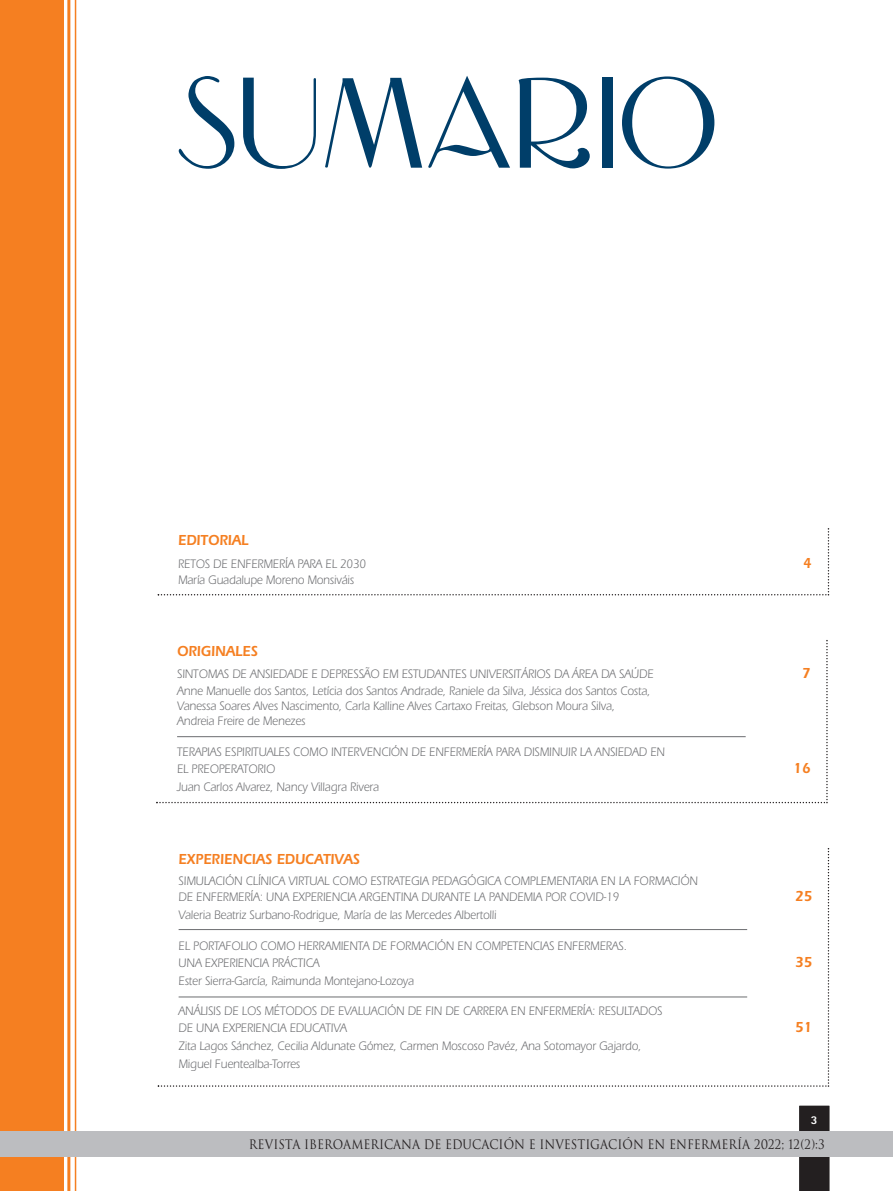
<style>
.page{position:relative;width:893px;height:1191px;background:#fff}
.page>*{position:absolute;margin:0;border:0;box-sizing:border-box;transform-origin:0 0}
.t1{font:150px "Nadall";color:#003e69}
.t2{font:600 15px "Itc Eras";color:#f57f21;scale:.9 1}
.t3{font:12.75px/16.8px "Itc Eras";color:#6c6d70;scale:.9 1}
.t4{font:12.75px "Trajan";color:#231f20;scale:.9 1}
.t5{font:800 12px "Rotis Sans Serif Std";color:#fff}
</style>
<div class="page">
<div style="left:0;top:0;width:64px;height:1191px;background:#f57f21"></div>
<hr style="left:67px;top:0;width:3px;height:1191px;background:#f57f21">
<hr style="left:75px;top:0;width:1px;height:1191px;background:#f57f21">
<div style="left:799px;top:1106px;width:30px;height:85px;background:#231f20"></div>
<div style="left:0;top:1131px;width:893px;height:25px;background:#bcbdc0"></div>
<svg style="left:158px;top:528px;width:671px;height:67px"></svg>
<svg style="left:158px;top:848px;width:671px;height:238px"></svg>
<hr style="left:179px;top:929px;width:568px;height:1px;background:#6c6d70">
<hr style="left:179px;top:996px;width:568px;height:1px;background:#6c6d70">
<svg style="left:156px;top:640px;width:672px;height:163px"></svg>
<hr style="left:177px;top:736px;width:569px;height:1px;background:#6c6d70">
<h1 class="t1" style="left:176px;top:28px;width:544px">SUMARIO</h1>
<p class="t2" style="left:178px;top:534px;width:80px">EDITORIAL</p>
<p class="t3" style="left:178px;top:556px;width:210px">RETOS DE ENFERMERÍA PARA EL 2030</p>
<p class="t2" style="left:803px;top:557px;width:11px">4</p>
<p class="t3" style="left:178px;top:573px;width:197px">María Guadalupe Moreno Monsiváis</p>
<p class="t2" style="left:177px;top:645px;width:91px">ORIGINALES</p>
<p class="t3" style="left:177px;top:667px;width:531px">SINTOMAS DE ANSIEDADE E DEPRESSÃO EM ESTUDANTES UNIVERSITÁRIOS DA ÁREA DA SAÚDE</p>
<p class="t2" style="left:802px;top:667px;width:11px">7</p>
<p class="t3" style="left:177px;top:684px;width:527px;line-height:15.3px">Anne Manuelle dos Santos, Letícia dos Santos Andrade, Raniele da Silva, Jéssica dos Santos Costa,<br>Vanessa Soares Alves Nascimento, Carla Kalline Alves Cartaxo Freitas, Glebson Moura Silva,<br>Andreia Freire de Menezes</p>
<p class="t3" style="left:177px;top:744px;width:544px">TERAPIAS ESPIRITUALES COMO INTERVENCIÓN DE ENFERMERÍA PARA DISMINUIR LA ANSIEDAD EN<br>EL PREOPERATORIO</p>
<p class="t2" style="left:794px;top:762px;width:20px">16</p>
<p class="t3" style="left:177px;top:779px;width:226px">Juan Carlos Alvarez, Nancy Villagra Rivera</p>
<p class="t2" style="left:179px;top:853px;width:203px">EXPERIENCIAS EDUCATIVAS</p>
<p class="t3" style="left:179px;top:873px;width:578px">SIMULACIÓN CLÍNICA VIRTUAL COMO ESTRATEGIA PEDAGÓGICA COMPLEMENTARIA EN LA FORMACIÓN<br>DE ENFERMERÍA: UNA EXPERIENCIA ARGENTINA DURANTE LA PANDEMIA POR COVID-19</p>
<p class="t3" style="left:179px;top:908px;width:355px">Valeria Beatriz Surbano-Rodrigue, María de las Mercedes Albertolli</p>
<p class="t3" style="left:179px;top:938px;width:500px">EL PORTAFOLIO COMO HERRAMIENTA DE FORMACIÓN EN COMPETENCIAS ENFERMERAS.<br>UNA EXPERIENCIA PRÁCTICA</p>
<p class="t3" style="left:179px;top:973px;width:263px">Ester Sierra-García, Raimunda Montejano-Lozoya</p>
<p class="t3" style="left:179px;top:1004px;width:539px">ANÁLISIS DE LOS MÉTODOS DE EVALUACIÓN DE FIN DE CARRERA EN ENFERMERÍA: RESULTADOS<br>DE UNA EXPERIENCIA EDUCATIVA</p>
<p class="t3" style="left:179px;top:1038px;width:516px;line-height:18px">Zita Lagos Sánchez, Cecilia Aldunate Gómez, Carmen Moscoso Pavéz, Ana Sotomayor Gajardo,<br>Miguel Fuentealba-Torres</p>
<p class="t2" style="left:795px;top:890px;width:20px">25</p>
<p class="t2" style="left:795px;top:956px;width:20px">35</p>
<p class="t2" style="left:795px;top:1021px;width:20px">51</p>
<p class="t5" style="left:811px;top:1113px;width:8px">3</p>
<p class="t4" style="left:249px;top:1137px;width:642px">REVISTA IBEROAMERICANA DE EDUCACIÓN E INVESTIGACIÓN EN ENFERMERÍA 2022; 12(2):3</p>
</div>
